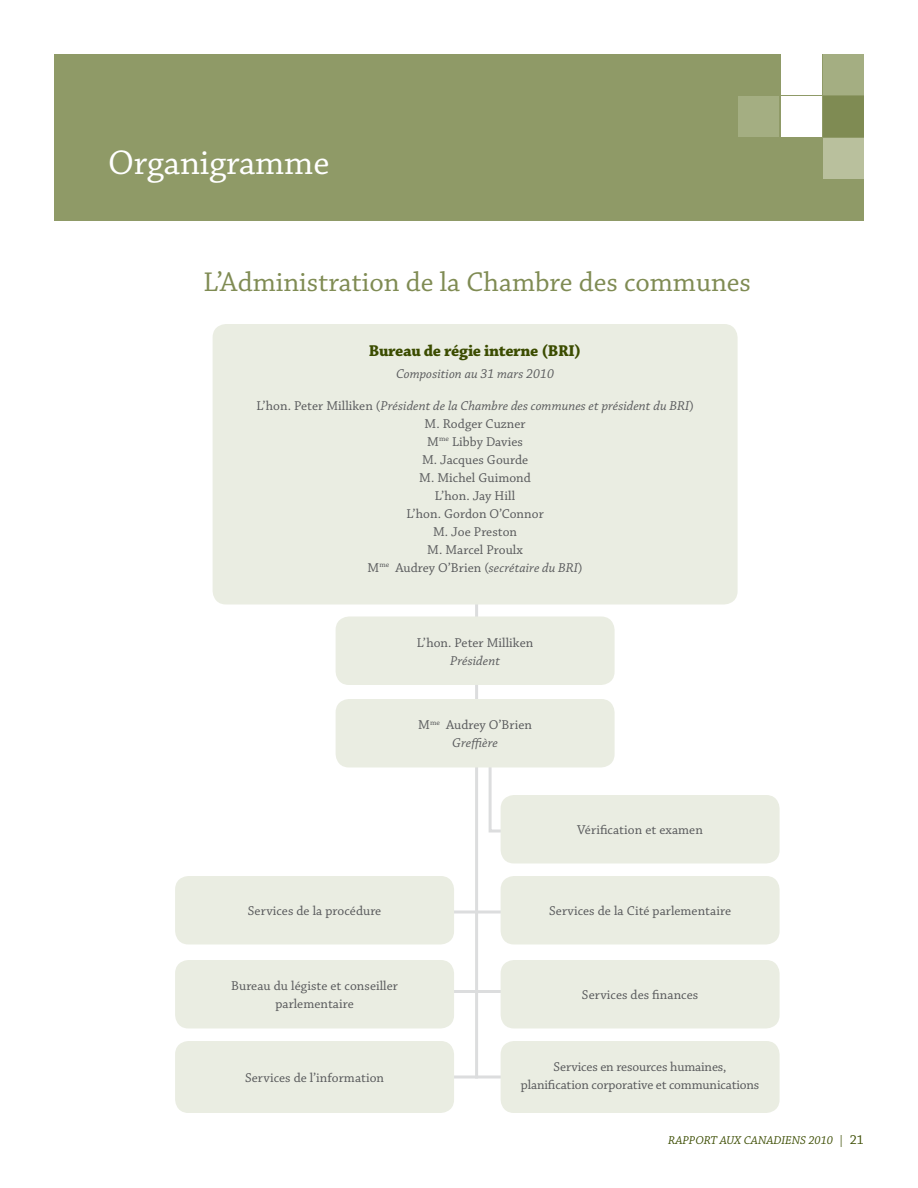
<style>
.page{position:relative;width:918px;height:1188px;background:#fff}
.page>*{position:absolute;margin:0;border:0;box-sizing:border-box;transform-origin:0 0}
.t1{font:36px "Chaparral Pro";letter-spacing:-.005em;color:#fff}
.t2{font:28.5px "Chaparral Pro";color:#7f8b53}
.t3{font:700 16.5px "Chaparral Pro";letter-spacing:-.02em;color:#3b4c00}
.t4{font:13.5px/18px "Chaparral Pro";letter-spacing:.005em;color:#58595b;text-align:center}
.t5{font:italic 13.5px "Chaparral Pro";letter-spacing:.005em;color:#58595b}
.t6{font:italic 12px "Chaparral Pro";color:#3b4c00}
.s1{font-style:italic}
.s2{font-style:normal}
.s3{font-style:normal;font-size:13.5px}
</style>
<div class="page">
<div style="left:54px;top:54px;width:810px;height:166px;background:#8f9a67"></div>
<div style="left:824px;top:139px;width:40px;height:40px;background:#b9c09d"></div>
<div style="left:824px;top:54px;width:40px;height:40px;background:#a4ae82"></div>
<div style="left:781px;top:96px;width:40px;height:41px;background:#fff"></div>
<div style="left:781px;top:54px;width:40px;height:40px;background:#fff"></div>
<div style="left:739px;top:96px;width:40px;height:40px;background:#a4ae82"></div>
<div style="left:824px;top:96px;width:40px;height:41px;background:#7f8b53"></div>
<svg style="left:487px;top:767px;width:33px;height:67px"></svg>
<hr style="left:424px;top:1076px;width:141px;height:2px;background:#dcddde">
<hr style="left:424px;top:990px;width:141px;height:3px;background:#dcddde">
<hr style="left:424px;top:910px;width:141px;height:4px;background:#e6e7e4">
<hr style="left:475px;top:561px;width:3px;height:517px;background:#dcddde">
<div style="left:213px;top:324px;width:525px;height:280px;background:#eaede2;border-radius:14px"></div>
<div style="left:336px;top:616px;width:279px;height:69px;background:#eaede2;border-radius:14px"></div>
<div style="left:336px;top:699px;width:279px;height:68px;background:#eaede2;border-radius:14px"></div>
<div style="left:175px;top:876px;width:279px;height:68px;background:#eaede2;border-radius:14px"></div>
<div style="left:175px;top:960px;width:279px;height:68px;background:#eaede2;border-radius:14px"></div>
<div style="left:501px;top:795px;width:279px;height:68px;background:#eaede2;border-radius:14px"></div>
<div style="left:501px;top:876px;width:279px;height:68px;background:#eaede2;border-radius:14px"></div>
<div style="left:501px;top:960px;width:279px;height:68px;background:#eaede2;border-radius:14px"></div>
<div style="left:501px;top:1041px;width:279px;height:72px;background:#eaede2;border-radius:14px"></div>
<div style="left:175px;top:1041px;width:279px;height:72px;background:#eaede2;border-radius:14px"></div>
<h1 class="t1" style="left:108px;top:143px;width:223px">Organigramme</h1>
<h2 class="t2" style="left:204px;top:266px;width:549px">L’Administration de la Chambre des communes</h2>
<p class="t3" style="left:369px;top:342px;width:214px">Bureau de régie interne (BRI)</p>
<p class="t5" style="left:396px;top:367px;width:160px">Composition au 31 mars 2010</p>
<p class="t4" style="left:256px;top:397px;width:439px">L’hon. Peter Milliken (<span class="s1">Président de la Chambre des communes et président du BRI</span>)<br>M. Rodger Cuzner<br>M<sup>me</sup> Libby Davies<br>M. Jacques Gourde<br>M. Michel Guimond<br>L’hon. Jay Hill<br>L’hon. Gordon O’Connor<br>M. Joe Preston<br>M. Marcel Proulx<br>M<sup>me</sup> Audrey O’Brien (<span class="s1">secrétaire du BRI</span>)</p>
<p class="t4" style="left:417px;top:634px;width:118px">L’hon. Peter Milliken</p>
<p class="t5" style="left:450px;top:653px;width:51px">Président</p>
<p class="t4" style="left:418px;top:717px;width:115px">M<sup>me</sup> Audrey O’Brien<br><span class="s1">Greffière</span></p>
<p class="t4" style="left:248px;top:903px;width:135px">Services de la procédure</p>
<p class="t4" style="left:231px;top:978px;width:168px">Bureau du légiste et conseiller parlementaire</p>
<p class="t4" style="left:245px;top:1069px;width:141px">Services de l’information</p>
<p class="t4" style="left:577px;top:822px;width:127px">Vérification et examen</p>
<p class="t4" style="left:549px;top:903px;width:183px">Services de la Cité parlementaire</p>
<p class="t4" style="left:582px;top:987px;width:118px">Services des finances</p>
<p class="t4" style="left:521px;top:1059px;width:240px">Services en resources humaines, planification corporative et communications</p>
<p class="t6" style="left:668px;top:1134px;width:197px">Rapp or t aux Canadiens 2010 <span class="s2">|</span> <span class="s3">21</span></p>
</div>
